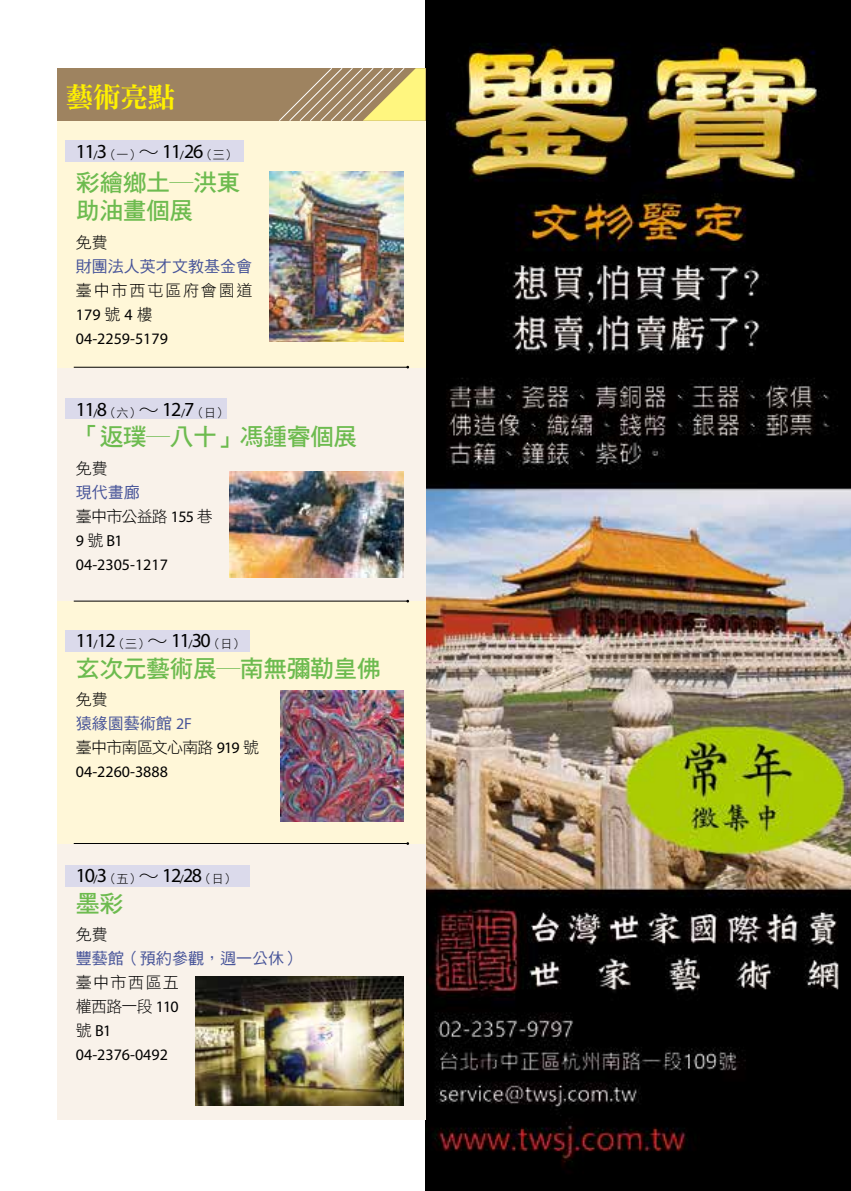
<style>
.page{position:relative;width:851px;height:1191px;background:#fff}
.page>*{position:absolute;margin:0;border:0;box-sizing:border-box;transform-origin:0 0}
.t1{font:28px "DF Ming Std W9";color:#fff100}
.t2{font:24px/28px "DF Hei Std W7";letter-spacing:-.025em;color:#6dbb4f}
.t3{font:20px "Myriad Pro";letter-spacing:-.075em;color:#000}
.t4{font:16px/24px "Myriad Pro";color:#000}
.t5{font:16px "DF Hei Std W5";color:#475499}
.t6{font:16px "DF Hei Std W3";color:#000}
.t7{font:16px/24px "DF Hei Std W3";letter-spacing:.085em;color:#000}
.t8{font:16px "DF Hei Std W3";letter-spacing:-.05em;color:#000}
.t9{font:16px "DF Hei Std W3";letter-spacing:.115em;color:#000}
.s1{font-size:12px}
.s2{font-family:"DF Hei Std W3";font-size:12px}
.s3{font-family:"DF Hei Std W3"}
.s4{font-family:"Myriad Pro"}
</style>
<div class="page">
<img style="left:425px;top:0;width:425px;height:1191px">
<div style="left:57px;top:113px;width:368px;height:1007px;background:#f9f2ea"></div>
<div style="left:57px;top:113px;width:368px;height:254px;background:#fff7d8"></div>
<div style="left:57px;top:601px;width:368px;height:242px;background:#fff7d8"></div>
<div style="left:65px;top:140px;width:179px;height:22px;background:#dbdaeb"></div>
<div style="left:65px;top:399px;width:162px;height:20px;background:#dbdaeb"></div>
<div style="left:65px;top:630px;width:184px;height:21px;background:#dbdaeb"></div>
<div style="left:65px;top:865px;width:184px;height:21px;background:#dbdaeb"></div>
<hr style="left:74px;top:367px;width:333px;height:1px;background:#000">
<hr style="left:74px;top:601px;width:333px;height:1px;background:#000">
<hr style="left:74px;top:843px;width:333px;height:1px;background:#000">
<img style="left:269px;top:171px;width:135px;height:170px">
<img style="left:230px;top:472px;width:174px;height:105px">
<div style="left:57px;top:68px;width:368px;height:53px;background:#9e8360"></div>
<svg style="left:279px;top:68px;width:146px;height:53px"></svg>
<img style="left:280px;top:691px;width:124px;height:131px">
<img style="left:196px;top:977px;width:208px;height:129px">
<h1 class="t1" style="left:65px;top:82px;width:111px">藝術亮點</h1>
<p class="t3" style="left:76px;top:138px;width:161px">11<span class="s1">/</span>3<span class="s2">（一）</span><span class="s3">～</span> 11<span class="s1">/</span>26<span class="s2">（三）</span></p>
<p class="t2" style="left:76px;top:168px;width:166px">彩繪鄉土─洪東助油畫個展</p>
<p class="t6" style="left:76px;top:233px;width:33px">免費</p>
<p class="t5" style="left:76px;top:257px;width:177px">財團法人英才文教基金會</p>
<p class="t9" style="left:76px;top:281px;width:178px">臺中市西屯區府會園道</p>
<p class="t4" style="left:76px;top:302px;width:93px">179<span class="s3">號</span>4<span class="s3">樓<br></span>04-2259-5179</p>
<p class="t3" style="left:76px;top:397px;width:153px">11<span class="s1">/</span>8<span class="s2">（六）</span><span class="s3">～</span> 12<span class="s1">/</span>7<span class="s2">（日）</span></p>
<p class="t2" style="left:76px;top:422px;width:283px">「返璞─八十」馮鍾睿個展</p>
<p class="t6" style="left:76px;top:460px;width:33px">免費</p>
<p class="t5" style="left:76px;top:484px;width:65px">現代畫廊</p>
<p class="t6" style="left:76px;top:508px;width:138px">臺中市公益路 <span class="s4">155</span> 巷</p>
<p class="t4" style="left:76px;top:528px;width:93px">9<span class="s3">號</span>B1<br>04-2305-1217</p>
<p class="t3" style="left:76px;top:628px;width:169px">11<span class="s1">/</span>12<span class="s2">（三）</span><span class="s3">～</span> 11<span class="s1">/</span>30<span class="s2">（日）</span></p>
<p class="t2" style="left:76px;top:653px;width:306px">玄次元藝術展─南無彌勒皇佛</p>
<p class="t6" style="left:76px;top:691px;width:33px">免費</p>
<p class="t5" style="left:76px;top:715px;width:117px">猿緣園藝術館 <span class="s4">2F</span></p>
<p class="t8" style="left:76px;top:739px;width:185px">臺中市南區文心南路 <span class="s4">919</span> 號</p>
<p class="t4" style="left:76px;top:760px;width:93px">04-2260-3888</p>
<p class="t3" style="left:76px;top:863px;width:160px">10<span class="s1">/</span>3<span class="s2">（五）</span><span class="s3">～</span> 12<span class="s1">/</span>28<span class="s2">（日）</span></p>
<p class="t2" style="left:76px;top:888px;width:49px">墨彩</p>
<p class="t6" style="left:76px;top:926px;width:33px">免費</p>
<p class="t5" style="left:76px;top:950px;width:225px">豐藝館（預約參觀，週一公休）</p>
<p class="t7" style="left:76px;top:970px;width:104px">臺中市西區五權西路一段 <span class="s4">110</span></p>
<p class="t4" style="left:76px;top:1018px;width:93px"><span class="s3">號</span> B1<br>04-2376-0492</p>
</div>
